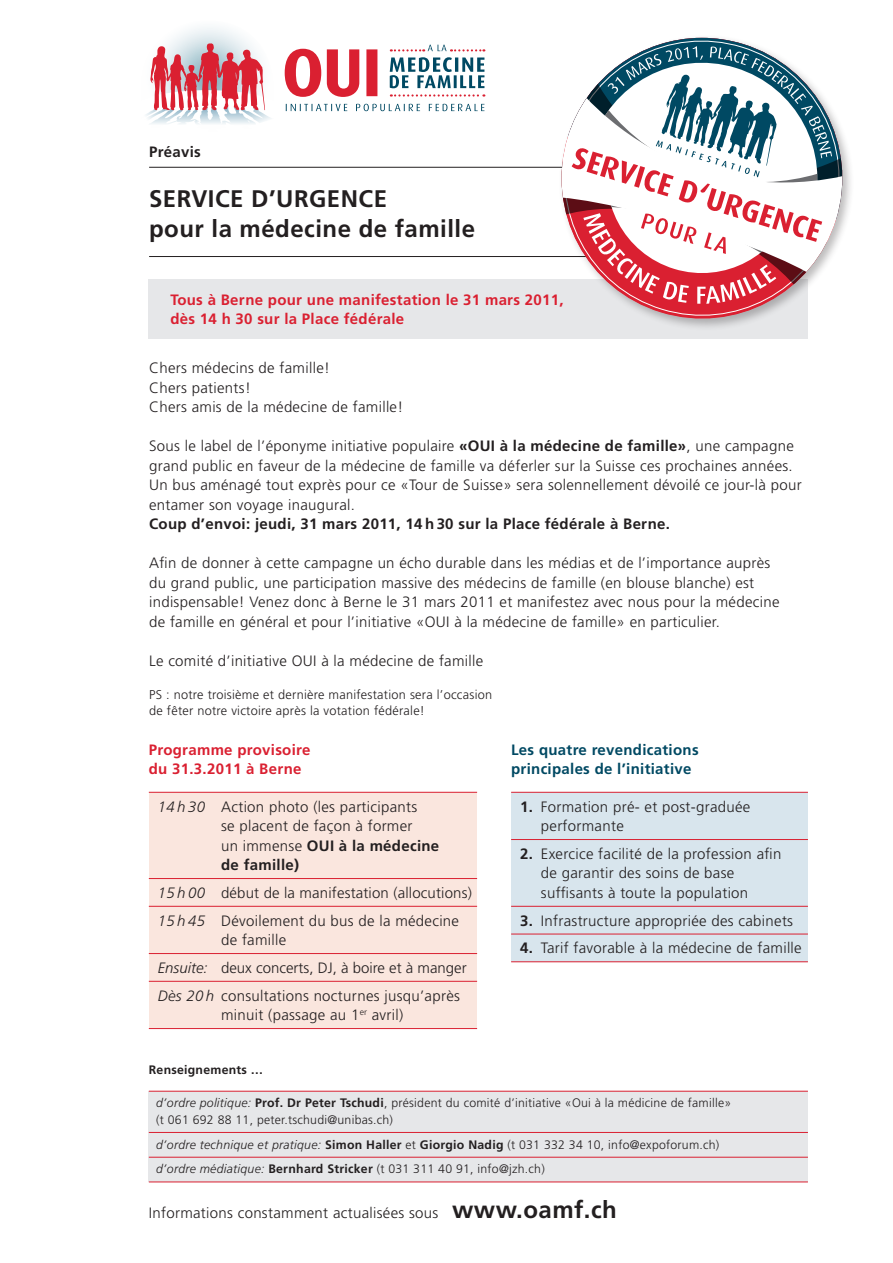
<style>
.page{position:relative;width:893px;height:1263px;background:#fff}
.page>*{position:absolute;margin:0;border:0;box-sizing:border-box;transform-origin:0 0}
.t1{font:700 24px "Frutiger";letter-spacing:.02em;color:#231f20}
.t2{font:300 15px/19.5px "Frutiger";letter-spacing:.02em;color:#231f20}
.t3{font:700 15px/19.5px "Frutiger";letter-spacing:.02em;color:#da2031}
.t4{font:700 15px "Frutiger";letter-spacing:.02em;color:#231f20}
.t5{font:700 15px "Frutiger";letter-spacing:.02em;color:#004963}
.t6{font:300 15px "Frutiger";color:#231f20}
.t7{font:300 12.75px "Frutiger";letter-spacing:.02em;color:#231f20}
.t8{font:300 12.3px "Frutiger";letter-spacing:.02em;color:#231f20}
.t9{font:700 12.3px "Frutiger";letter-spacing:.02em;color:#231f20}
.s1{font-weight:700}
.s2{font-style:italic}
.s3{font-weight:700;font-size:24px}
</style>
<div class="page">
<svg style="left:146px;top:27px;width:125px;height:97px"></svg>
<div style="left:149px;top:1091px;width:659px;height:91px;background:#e6e7e9"></div>
<div style="left:149px;top:280px;width:659px;height:59px;background:#e6e7e9"></div>
<hr style="left:149px;top:167px;width:659px;height:1px;background:#231f20">
<hr style="left:149px;top:256px;width:659px;height:1px;background:#231f20">
<div style="left:149px;top:792px;width:328px;height:236px;background:#fae6de"></div>
<hr style="left:149px;top:792px;width:328px;height:1px;background:#da2031">
<hr style="left:149px;top:878px;width:328px;height:1px;background:#da2031">
<hr style="left:149px;top:906px;width:328px;height:1px;background:#da2031">
<hr style="left:149px;top:953px;width:328px;height:1px;background:#da2031">
<hr style="left:149px;top:981px;width:328px;height:1px;background:#da2031">
<hr style="left:149px;top:1028px;width:328px;height:1px;background:#da2031">
<hr style="left:149px;top:1091px;width:659px;height:1px;background:#da2031">
<hr style="left:149px;top:1132px;width:659px;height:1px;background:#da2031">
<hr style="left:149px;top:1157px;width:659px;height:1px;background:#da2031">
<hr style="left:149px;top:1182px;width:659px;height:1px;background:#da2031">
<div style="left:511px;top:792px;width:297px;height:170px;background:#d8e5ed"></div>
<hr style="left:511px;top:792px;width:297px;height:1px;background:#da2031">
<hr style="left:511px;top:839px;width:297px;height:1px;background:#da2031">
<hr style="left:511px;top:906px;width:297px;height:1px;background:#da2031">
<hr style="left:511px;top:934px;width:297px;height:1px;background:#da2031">
<hr style="left:511px;top:961px;width:297px;height:1px;background:#da2031">
<svg style="left:285px;top:49px;width:92px;height:48px"></svg>
<svg style="left:390px;top:57px;width:94px;height:31px"></svg>
<svg style="left:391px;top:45px;width:93px;height:6px"></svg>
<svg style="left:391px;top:94px;width:93px;height:3px"></svg>
<svg style="left:286px;top:104px;width:198px;height:7px"></svg>
<svg style="left:652px;top:38px;width:109px;height:289px"></svg>
<svg style="left:629px;top:304px;width:155px;height:12px"></svg>
<svg style="left:545px;top:135px;width:306px;height:145px"></svg>
<svg style="left:568px;top:46px;width:274px;height:258px"></svg>
<p class="t4" style="left:149px;top:143px;width:53px">Préavis</p>
<p class="t1" style="left:149px;top:184px;width:239px">SERVICE D’URGENCE</p>
<p class="t1" style="left:149px;top:214px;width:327px">pour la médecine de famille</p>
<p class="t3" style="left:170px;top:290px;width:395px">Tous à Berne pour une manifestation le 31 mars 2011,</p>
<p class="t3" style="left:170px;top:309px;width:235px">dès 14 h 30 sur la Place fédérale</p>
<p class="t2" style="left:149px;top:358px;width:182px">Chers médecins de famille!</p>
<p class="t2" style="left:149px;top:378px;width:103px">Chers patients!</p>
<p class="t2" style="left:149px;top:397px;width:256px">Chers amis de la médecine de famille!</p>
<p class="t2" style="left:149px;top:436px;width:654px">Sous le label de l’éponyme initiative populaire <span class="s1">«OUI à la médecine de famille»</span>, une campagne grand public en faveur de la médecine de famille va déferler sur la Suisse ces prochaines années.<br>Un bus aménagé tout exprès pour ce «Tour de Suisse» sera solennellement dévoilé ce jour-là pour entamer son voyage inaugural.</p>
<p class="t4" style="left:149px;top:515px;width:522px">Coup d’envoi: jeudi, 31 mars 2011, 14 h 30 sur la Place fédérale à Berne.</p>
<p class="t2" style="left:149px;top:553px;width:632px">Afin de donner à cette campagne un écho durable dans les médias et de l’importance auprès du grand public, une participation massive des médecins de famille (en blouse blanche) est indispensable! Venez donc à Berne le 31 mars 2011 et manifestez avec nous pour la médecine de famille en général et pour l’initiative «OUI à la médecine de famille» en particulier.</p>
<p class="t2" style="left:149px;top:651px;width:336px">Le comité d’initiative OUI à la médecine de famille</p>
<p class="t7" style="left:149px;top:687px;width:345px">PS : notre troisième et dernière manifestation sera l’occasion</p>
<p class="t7" style="left:149px;top:704px;width:277px">de fêter notre victoire après la votation fédérale!</p>
<p class="t3" style="left:149px;top:739px;width:163px">Programme provisoire du 31.3.2011 à Berne</p>
<p class="t2" style="left:221px;top:796px;width:220px;text-indent:-63px"><span class="s2">14 h 30</span> Action photo (les participants<br>se placent de façon à former<br>un immense <span class="s1">OUI à la médecine de famille)</span></p>
<p class="t2" style="left:158px;top:883px;width:316px"><span class="s2">15 h 00</span> début de la manifestation (allocutions)</p>
<p class="t2" style="left:221px;top:910px;width:239px;text-indent:-63px"><span class="s2">15 h 45</span> Dévoilement du bus de la médecine de famille</p>
<p class="t6" style="left:158px;top:959px;width:310px"><span class="s2">Ensuite:</span> deux concerts, DJ, à boire et à manger</p>
<p class="t2" style="left:158px;top:985px;width:304px;text-align:center"><span class="s2">Dès 20 h</span> consultations nocturnes jusqu’après minuit (passage au 1<sup>er</sup> avril)</p>
<p class="t5" style="left:511px;top:740px;width:189px">Les quatre revendications</p>
<p class="t5" style="left:511px;top:760px;width:182px">principales de l’initiative</p>
<p class="t2" style="left:541px;top:796px;width:211px;text-indent:-21px"><span class="s1">1.</span> Formation pré- et post-graduée performante</p>
<p class="t2" style="left:541px;top:844px;width:242px;text-indent:-21px"><span class="s1">2.</span> Exercice facilité de la profession afin de garantir des soins de base suffisants à toute la population</p>
<p class="t2" style="left:520px;top:910px;width:275px"><span class="s1">3.</span> Infrastructure appropriée des cabinets</p>
<p class="t2" style="left:520px;top:938px;width:283px"><span class="s1">4.</span> Tarif favorable à la médecine de famille</p>
<p class="t9" style="left:149px;top:1063px;width:116px">Renseignements …</p>
<p class="t8" style="left:156px;top:1096px;width:577px"><span class="s2">d’ordre politique:</span> <span class="s1">Prof. Dr Peter Tschudi</span>, président du comité d’initiative «Oui à la médicine de famille»</p>
<p class="t8" style="left:156px;top:1113px;width:238px">(t 061 692 88 11, peter.tschudi@unibas.ch)</p>
<p class="t8" style="left:156px;top:1137px;width:565px"><span class="s2">d’ordre technique et pratique:</span> <span class="s1">Simon Haller</span> et <span class="s1">Giorgio Nadig</span> (t 031 332 34 10, info@expoforum.ch)</p>
<p class="t8" style="left:156px;top:1162px;width:390px"><span class="s2">d’ordre médiatique:</span> <span class="s1">Bernhard Stricker</span> (t 031 311 40 91, info@jzh.ch)</p>
<p class="t2" style="left:149px;top:1203px;width:470px">Informations constamment actualisées sous <span class="s3">www.oamf.ch</span></p>
</div>
